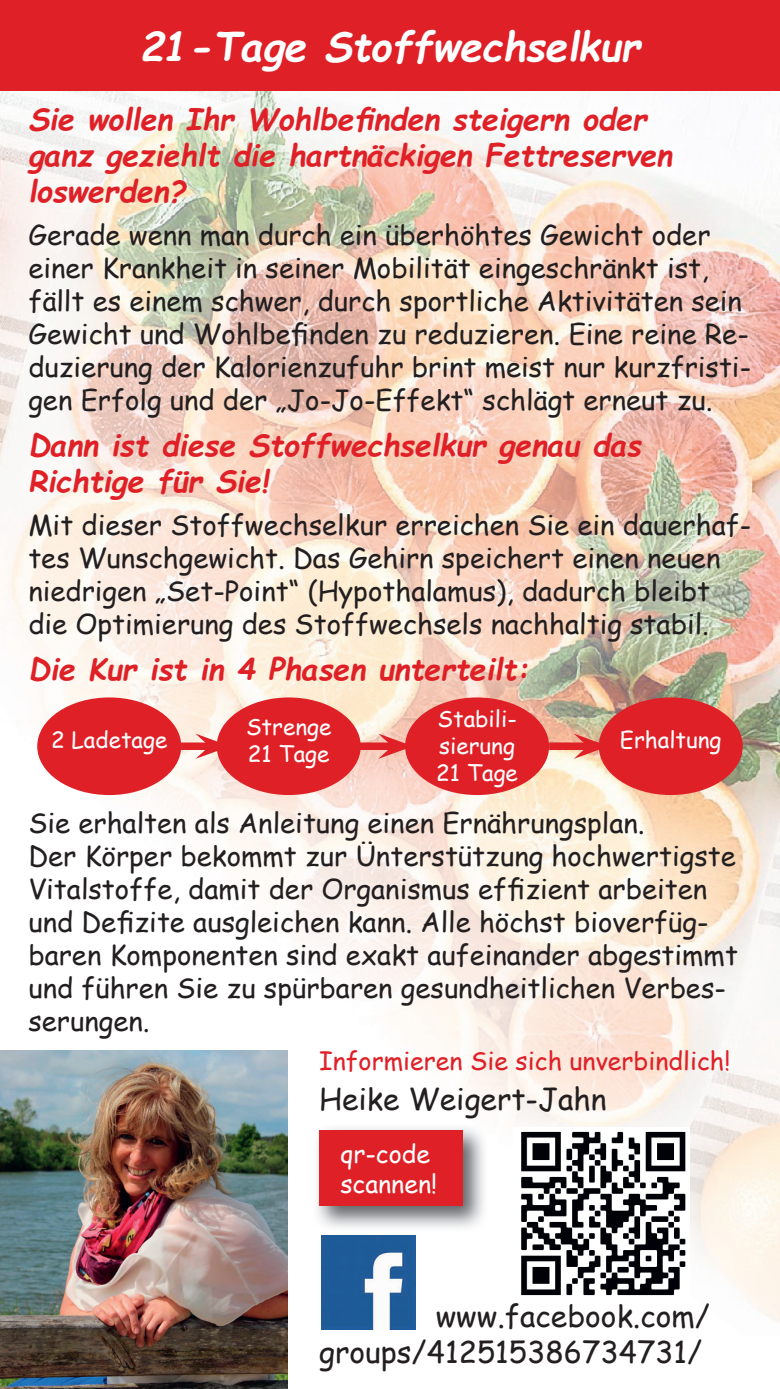
<style>
.page{position:relative;width:780px;height:1389px;background:#fff}
.page>*{position:absolute;margin:0;border:0;box-sizing:border-box;transform-origin:0 0}
.t1{font:italic 700 40px "Comic Sans MS";color:#fff}
.t2{font:italic 700 30px/36px "Comic Sans MS";color:#df2027}
.t3{font:30px/36px "Comic Sans MS";color:#231f20;text-align:right}
.t4{font:27.5px/33px "Comic Sans MS";color:#231f20}
.t5{font:25px "Comic Sans MS";color:#df2027}
.t6{font:25px/30px "Comic Sans MS";color:#fff}
.t7{font:22.5px/27px "Comic Sans MS";color:#fff}
</style>
<div class="page">
<img style="left:415px;top:1075px;width:365px;height:255px">
<img style="left:0;top:90px;width:692px;height:985px">
<img style="left:692px;top:90px;width:88px;height:985px">
<div style="left:0;top:0;width:780px;height:90px;background:#df2027"></div>
<img style="left:0;top:1050px;width:288px;height:339px">
<img style="left:321px;top:1235px;width:94px;height:95px">
<div style="left:37px;top:697px;width:144px;height:98px;background:#df2027;border-radius:50%"></div>
<div style="left:217px;top:697px;width:144px;height:98px;background:#df2027;border-radius:50%"></div>
<div style="left:405px;top:697px;width:144px;height:98px;background:#df2027;border-radius:50%"></div>
<div style="left:598px;top:697px;width:144px;height:98px;background:#df2027;border-radius:50%"></div>
<div style="left:171px;top:742px;width:38px;height:8px;background:#df2027"></div>
<svg style="left:195px;top:734px;width:24px;height:25px"></svg>
<div style="left:353px;top:742px;width:39px;height:8px;background:#df2027"></div>
<svg style="left:378px;top:734px;width:30px;height:25px"></svg>
<div style="left:549px;top:742px;width:38px;height:8px;background:#df2027"></div>
<svg style="left:573px;top:734px;width:29px;height:25px"></svg>
<img style="left:513px;top:1127px;width:177px;height:172px">
<img style="left:317px;top:1124px;width:171px;height:107px">
<div style="left:319px;top:1130px;width:143px;height:75px;background:#df2027"></div>
<h1 class="t1" style="left:140px;top:17px;width:502px">21-Tage Stoffwechselkur</h1>
<p class="t2" style="left:28px;top:100px;width:645px">Sie wollen Ihr Wohlbefinden steigern oder ganz geziehlt die hartnäckigen Fettreserven loswerden?</p>
<p class="t4" style="left:28px;top:218px;width:724px">Gerade wenn man durch ein überhöhtes Gewicht oder einer Krankheit in seiner Mobilität eingeschränkt ist, fällt es einem schwer, durch sportliche Aktivitäten sein Gewicht und Wohlbefinden zu reduzieren. Eine reine Re&shy;duzierung der Kalorienzufuhr brint meist nur kurzfristi&shy;gen Erfolg und der „Jo-Jo-Effekt“ schlägt erneut zu.</p>
<p class="t2" style="left:28px;top:426px;width:614px">Dann ist diese Stoffwechselkur genau das<br>Richtige für Sie!</p>
<p class="t4" style="left:28px;top:508px;width:724px">Mit dieser Stoffwechselkur erreichen Sie ein dauerhaf&shy;tes Wunschgewicht. Das Gehirn speichert einen neuen niedrigen „Set-Point“ (Hypothalamus), dadurch bleibt die Optimierung des Stoffwechsels nachhaltig stabil.</p>
<p class="t2" style="left:28px;top:650px;width:503px">Die Kur ist in 4 Phasen unterteilt:</p>
<p class="t7" style="left:51px;top:726px;width:118px">2 Ladetage</p>
<p class="t7" style="left:246px;top:712px;width:87px">Strenge<br>21 Tage</p>
<p class="t7" style="left:436px;top:704px;width:83px">Stabili&shy;sierung<br>21 Tage</p>
<p class="t7" style="left:620px;top:726px;width:103px">Erhaltung</p>
<p class="t4" style="left:28px;top:806px;width:711px">Sie erhalten als Anleitung einen Ernährungsplan.<br>Der Körper bekommt zur Ünterstützung hochwertigste Vitalstoffe, damit der Organismus effizient arbeiten und Defizite ausgleichen kann. Alle höchst bioverfüg&shy;baren Komponenten sind exakt aufeinander abgestimmt und führen Sie zu spürbaren gesundheitlichen Verbes&shy;serungen.</p>
<p class="t5" style="left:319px;top:1042px;width:413px">Informieren Sie sich unverbindlich!</p>
<p class="t3" style="left:319px;top:1080px;width:289px">Heike Weigert-Jahn</p>
<p class="t6" style="left:340px;top:1138px;width:98px">qr-code scannen!</p>
<p class="t3" style="left:319px;top:1297px;width:392px">www.facebook.com/ groups/412515386734731/</p>
</div>
